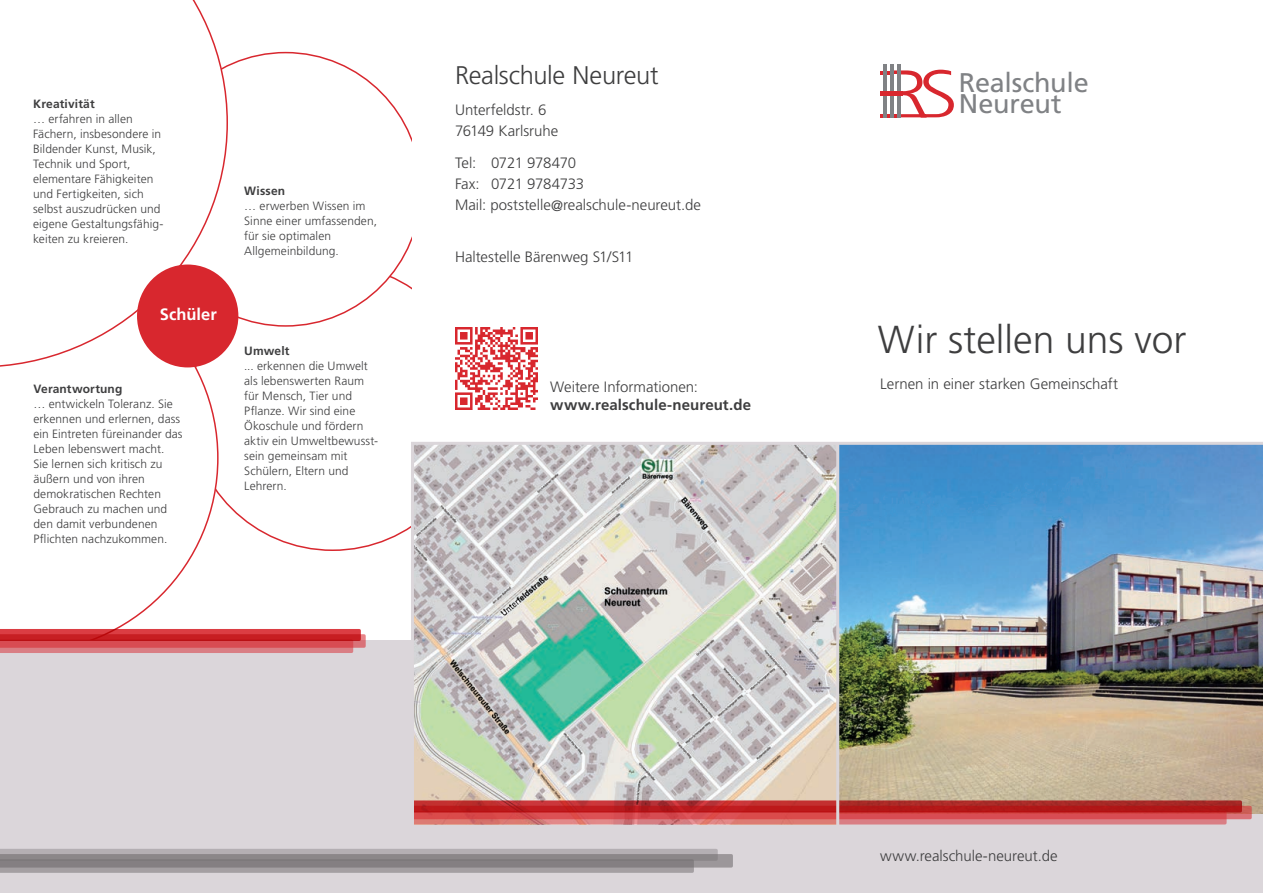
<style>
.page{position:relative;width:1263px;height:893px;background:#fff}
.page>*{position:absolute;margin:0;border:0;box-sizing:border-box;transform-origin:0 0}
.Fließtext{font:300 39px "Frutiger";color:#3e3e3f}
.t1{font:27px/21px "Frutiger";letter-spacing:-.01em;color:#808285}
.Fließtext-2{font:300 25.5px "Frutiger";letter-spacing:-.015em;color:#3e3e3f}
.Fließtext-3{font:700 16.5px "Frutiger";color:#fff}
.Fließtext-4{font:300 15px "Frutiger";letter-spacing:-.005em;color:#3e3e3f}
.Fließtext-5{font:700 15px "Frutiger";letter-spacing:.005em;color:#3e3e3f}
.Fließtext-6{font:300 15px "Frutiger";letter-spacing:-.025em;color:#3e3e3f}
.Fließtext-7{font:300 12px/15px "Frutiger";letter-spacing:.005em;color:#3e3e3f}
.Headline_-_CHARTER{font:700 12px "Frutiger";letter-spacing:.015em;color:#3e3e3f}
</style>
<div class="page">
<svg style="left:880px;top:70px;width:74px;height:47px"></svg>
<div style="left:882px;top:74px;width:17px;height:17px;background:#fff"></div>
<div style="left:882px;top:95px;width:17px;height:19px;background:#fff"></div>
<svg style="left:114px;top:368px;width:105px;height:261px"></svg>
<svg style="left:0;top:0;width:228px;height:368px"></svg>
<div style="left:137px;top:265px;width:101px;height:102px;background:#d8272e;border-radius:50%"></div>
<div style="left:0;top:641px;width:1263px;height:252px;background:#dbd6da"></div>
<img style="left:414px;top:445px;width:422px;height:355px">
<img style="left:839px;top:445px;width:424px;height:369px">
<svg style="left:0;top:629px;width:366px;height:24px"></svg>
<svg style="left:1226px;top:806px;width:26px;height:13px"></svg>
<svg style="left:414px;top:812px;width:812px;height:12px"></svg>
<svg style="left:414px;top:800px;width:828px;height:12px"></svg>
<svg style="left:0;top:849px;width:733px;height:24px"></svg>
<img style="left:455px;top:327px;width:82px;height:83px">
<hr style="left:836px;top:443px;width:3px;height:396px;background:#dbd6da">
<hr style="left:414px;top:442px;width:849px;height:3px;background:#dbd6da">
<hr style="left:411px;top:442px;width:3px;height:390px;background:#dbd6da">
<hr style="left:880px;top:114px;width:20px;height:3px;background:#d8272e">
<svg style="left:880px;top:70px;width:10px;height:4px"></svg>
<hr style="left:897px;top:64px;width:3px;height:53px;background:#808285">
<hr style="left:890px;top:64px;width:4px;height:53px;background:#808285">
<hr style="left:884px;top:64px;width:3px;height:53px;background:#808285">
<hr style="left:880px;top:91px;width:22px;height:4px;background:#d8272e">
<p class="Headline_-_CHARTER" style="left:33px;top:97px;width:63px">Kreativität</p>
<p class="Fließtext-7" style="left:33px;top:112px;width:132px">… erfahren in allen<br>Fächern, insbesondere in<br>Bildender Kunst, Musik,<br>Technik und Sport, elementare Fähigkeiten und Fertigkeiten, sich selbst auszudrücken und eigene Gestaltungsfähig&shy;keiten zu kreieren.</p>
<p class="Fließtext-3" style="left:160px;top:305px;width:58px">Schüler</p>
<p class="Headline_-_CHARTER" style="left:33px;top:381px;width:90px">Verantwortung</p>
<p class="Fließtext-7" style="left:33px;top:396px;width:151px">… entwickeln Toleranz. Sie erkennen und erlernen, dass ein Eintreten füreinander das<br>Leben lebenswert macht.</p>
<p class="Fließtext-7" style="left:33px;top:456px;width:135px">Sie lernen sich kritisch zu äußern und von ihren demokratischen Rechten<br>Gebrauch zu machen und den damit verbundenen<br>Pflichten nachzukommen.</p>
<p class="Headline_-_CHARTER" style="left:244px;top:184px;width:42px">Wissen</p>
<p class="Fließtext-7" style="left:244px;top:198px;width:134px">… erwerben Wissen im<br>Sinne einer umfassenden, für sie optimalen<br>Allgemeinbildung.</p>
<p class="Headline_-_CHARTER" style="left:244px;top:344px;width:47px">Umwelt</p>
<p class="Fließtext-7" style="left:244px;top:358px;width:135px">... erkennen die Umwelt als lebenswerten Raum für Mensch, Tier und<br>Pflanze. Wir sind eine<br>Ökoschule und fördern aktiv ein Umweltbewusst&shy;sein gemeinsam mit<br>Schülern, Eltern und<br>Lehrern.</p>
<p class="Fließtext-2" style="left:455px;top:61px;width:205px">Realschule Neureut</p>
<p class="Fließtext-4" style="left:455px;top:102px;width:93px">Unterfeldstr. 6</p>
<p class="Fließtext-4" style="left:455px;top:123px;width:105px">76149 Karlsruhe</p>
<p class="Fließtext-6" style="left:455px;top:154px;width:123px">Tel: 0721 978470</p>
<p class="Fließtext-4" style="left:455px;top:175px;width:131px">Fax: 0721 9784733</p>
<p class="Fließtext-4" style="left:455px;top:196px;width:247px">Mail: poststelle@realschule-neureut.de</p>
<p class="Fließtext-4" style="left:455px;top:249px;width:180px">Haltestelle Bärenweg S1/S11</p>
<p class="Fließtext-4" style="left:550px;top:378px;width:149px">Weitere Informationen:</p>
<p class="Fließtext-5" style="left:550px;top:396px;width:202px">www.realschule-neureut.de</p>
<p class="t1" style="left:959px;top:72px;width:131px">Realschule<br>Neureut</p>
<p class="Fließtext" style="left:878px;top:317px;width:310px">Wir stellen uns vor</p>
<p class="Fließtext-4" style="left:880px;top:375px;width:239px">Lernen in einer starken Gemeinschaft</p>
<p class="Fließtext-4" style="left:880px;top:847px;width:179px">www.realschule-neureut.de</p>
</div>
